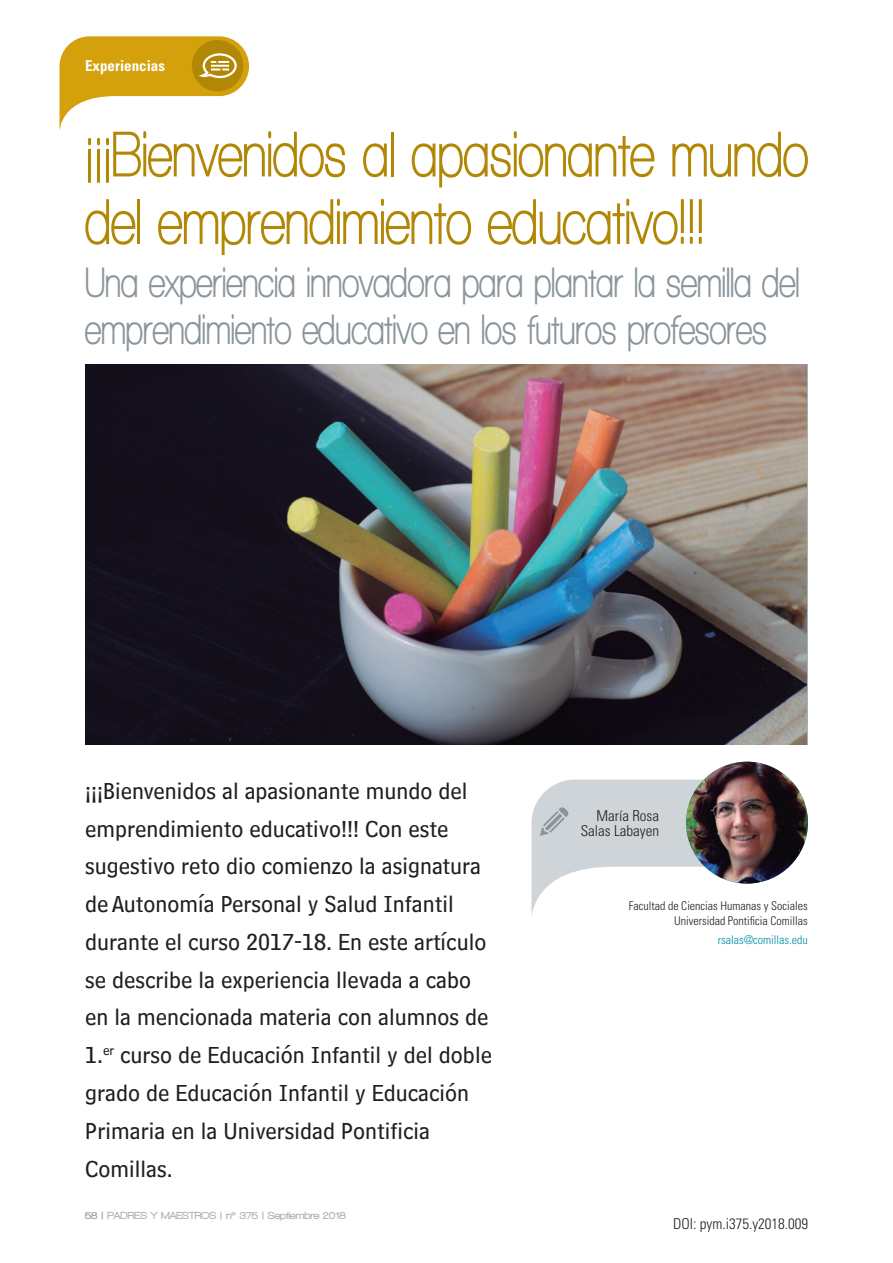
<style>
.page{position:relative;width:893px;height:1263px;background:#fff}
.page>*{position:absolute;margin:0;border:0;box-sizing:border-box;transform-origin:0 0}
.t1{font:700 condensed 66px/67.5px "Walkway";color:#b28705}
.t2{font:700 condensed 43.5px/46.5px "Walkway";color:#89959c}
.t3{font:24px/37.8px "Bell Centennial Sub Caption";color:#231f20}
.t4{font:300 condensed 15px/15px "Univers";color:#231f20;text-align:right}
.t5{font:700 condensed 15px "Univers";color:#fff}
.t6{font:300 condensed 12px/15px "Univers";color:#231f20;text-align:right}
.t7{font:300 condensed 12px "Univers";color:#008da8}
.t8{font:900 10.5px "Walkway";color:#a9b3ba}
.s1{color:#949fa6}
</style>
<div class="page">
<svg style="left:60px;top:36px;width:189px;height:93px"></svg>
<img style="left:85px;top:365px;width:722px;height:380px">
<img style="left:686px;top:762px;width:122px;height:121px;border-radius:61px">
<svg style="left:531px;top:780px;width:277px;height:137px"></svg>
<p class="t5" style="left:85px;top:56px;width:81px">Experiencias</p>
<h1 class="t1" style="left:85px;top:120px;width:725px">¡¡¡Bienvenidos al apasionante mundo del emprendimiento educativo!!!</h1>
<h2 class="t2" style="left:85px;top:259px;width:716px">Una experiencia innovadora para plantar la semilla del emprendimiento educativo en los futuros profesores</h2>
<p class="t3" style="left:85px;top:771px;width:408px">¡¡¡Bienvenidos al apasionante mundo del emprendimiento educativo!!! Con este sugestivo reto dio comienzo la asignatura de Autonomía Personal y Salud Infantil durante el curso 2017-18. En este artículo se describe la experiencia llevada a cabo en la mencionada materia con alumnos de 1.<sup>er</sup> curso de Educación Infantil y del doble grado de Educación Infantil y Educación Primaria en la Universidad Pontificia Comillas.</p>
<p class="t8" style="left:85px;top:1209px;width:262px"><span class="s1">58 |</span> PADRES Y MAESTROS | nº 375 | Septiembre 2018</p>
<p class="t4" style="left:581px;top:808px;width:80px">María Rosa<br>Salas Labayen</p>
<p class="t6" style="left:629px;top:898px;width:181px">Facultad de Ciencias Humanas y Sociales<br>Universidad Pontificia Comillas</p>
<p class="t7" style="left:718px;top:933px;width:92px">rsalas@comillas.edu</p>
<p class="t4" style="left:673px;top:1216px;width:136px">DOI: pym.i375.y2018.009</p>
</div>
